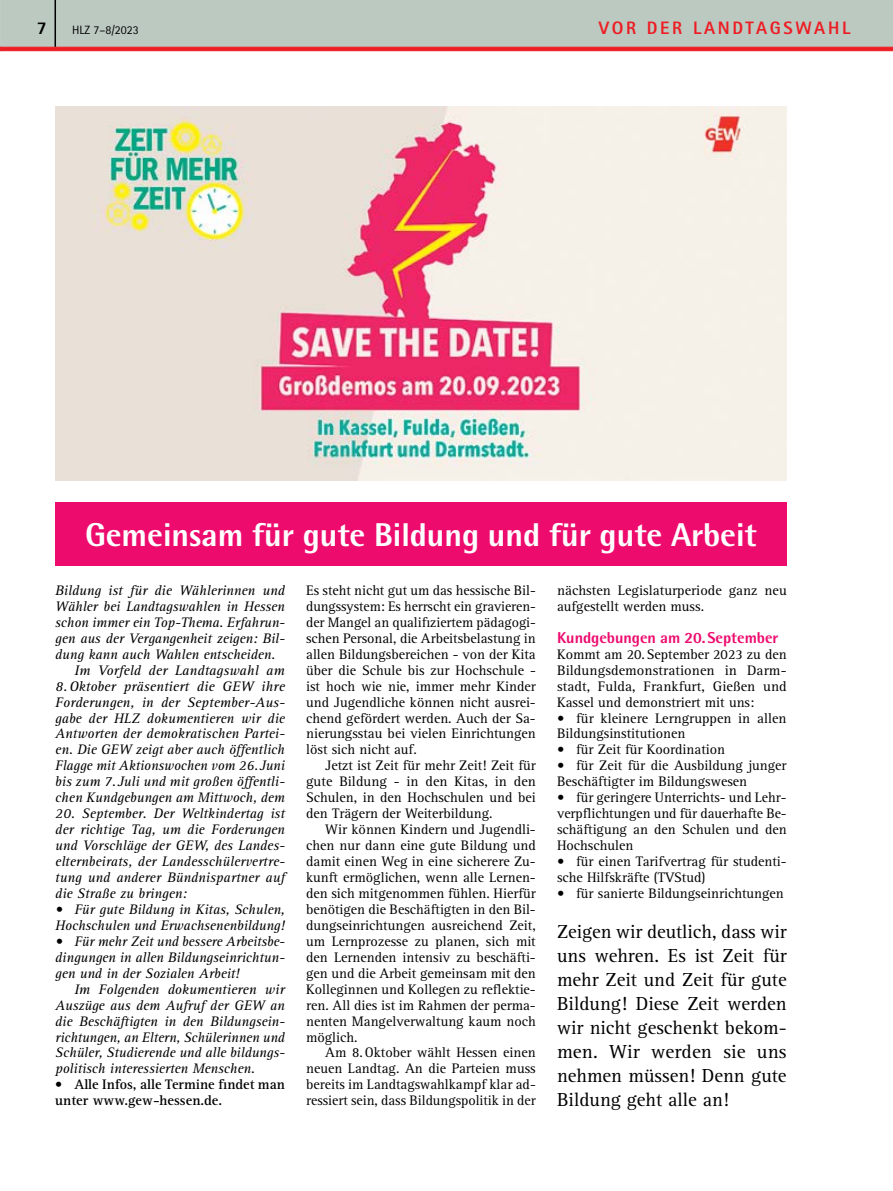
<style>
.page{position:relative;width:893px;height:1191px;background:#fff}
.page>*{position:absolute;margin:0;border:0;box-sizing:border-box;transform-origin:0 0}
.Zwischenüberschrift{font:800 33px "Rotis Semi Sans Std";letter-spacing:-.005em;color:#fff}
.Fließtext_ohne_Einzu{font:19.5px/24px "Rotis Serif Std";color:#000;text-align:justify}
.Kolumnentitel_rechts{font:800 18px "Rotis Sans Serif Std";letter-spacing:.15em;color:#ed1d24}
.t1{font:800 18px "Rotis Sans Serif Std";color:#000}
.Zwischenüberschrift-2{font:800 15.75px "Rotis Semi Sans Std";letter-spacing:-.005em;color:#ed0c6e}
.Fließtext{font:14.25px/15.9px "Rotis Serif Std";color:#000;text-align:justify}
.Fließtext-2{font:italic 14.25px/15.9px "Rotis Serif Std";letter-spacing:-.005em;color:#000;text-align:justify}
.Fließtext_ohne_Einzu-2{font:14.25px/15.9px "Rotis Serif Std";color:#000;text-align:justify}
.Fließtext_ohne_Einzu-3{font:italic 14.25px/15.9px "Rotis Serif Std";letter-spacing:-.005em;color:#000;text-align:justify}
.t2{font:700 14.25px/15.9px "Rotis Serif Std";color:#000}
.t3{font:12px "Rotis Sans Serif Std";color:#000}
</style>
<div class="page">
<svg style="left:0;top:0;width:893px;height:51px"></svg>
<hr style="left:55px;top:0;width:1px;height:47px;background:#000">
<div style="left:170px;top:17px;width:723px;height:17px;background:#bcc9c1"></div>
<div style="left:55px;top:502px;width:732px;height:64px;background:#ed0c6e"></div>
<img style="left:55px;top:106px;width:731px;height:374px">
<p class="t1" style="left:37px;top:16px;width:12px">7</p>
<p class="t3" style="left:72px;top:23px;width:68px">HLZ 7–8/2023</p>
<p class="Kolumnentitel_rechts" style="left:599px;top:16px;width:253px">VOR DER LANDTAGSWAHL</p>
<p class="Zwischenüberschrift" style="left:85px;top:513px;width:673px">Gemeinsam für gute Bildung und für gute Arbeit</p>
<p class="Fließtext_ohne_Einzu-3" style="left:55px;top:583px;width:231px">Bildung ist für die Wählerinnen und Wähler bei Landtagswahlen in Hessen schon immer ein Top-Thema. Erfahrun&shy;gen aus der Vergangenheit zeigen: Bil&shy;dung kann auch Wahlen entscheiden.</p>
<p class="Fließtext-2" style="left:55px;top:662px;width:231px;text-indent:19px">Im Vorfeld der Landtagswahl am 8.Oktober präsentiert die GEW ihre Forderungen, in der September-Aus&shy;gabe der HLZ dokumentieren wir die Antworten der demokratischen Partei&shy;en. Die GEW zeigt aber auch öffentlich Flagge mit Aktionswochen vom 26. Juni bis zum 7. Juli und mit großen öffentli&shy;chen Kundgebungen am Mittwoch, dem</p>
<p class="Fließtext-2" style="left:55px;top:806px;width:231px">20. September. Der Weltkindertag ist der richtige Tag, um die Forderungen und Vorschläge der GEW, des Landes&shy;elternbeirats, der Landesschülervertre&shy;tung und anderer Bündnispartner auf die Straße zu bringen:</p>
<p class="Fließtext-2" style="left:55px;top:901px;width:231px">• Für gute Bildung in Kitas, Schulen,<br>Hochschulen und Erwachsenenbildung!</p>
<p class="Fließtext-2" style="left:55px;top:933px;width:231px">• Für mehr Zeit und bessere Arbeitsbe&shy;dingungen in allen Bildungseinrichtun&shy;gen und in der Sozialen Arbeit!</p>
<p class="Fließtext-2" style="left:55px;top:981px;width:231px;text-indent:19px">Im Folgenden dokumentieren wir Auszüge aus dem Aufruf der GEW an die Beschäftigten in den Bildungsein&shy;richtungen, an Eltern, Schülerinnen und Schüler, Studierende und alle bildungs&shy;politisch interessierten Menschen.</p>
<p class="t2" style="left:55px;top:1077px;width:231px">• Alle Infos, alle Termine findet man unter www.gew-hessen.de.</p>
<p class="Fließtext_ohne_Einzu-2" style="left:306px;top:582px;width:231px">Es steht nicht gut um das hessische Bil&shy;dungssystem: Es herrscht ein gravieren&shy;der Mangel an qualifiziertem pädagogi&shy;schen Personal, die Arbeitsbelastung in allen Bildungsbereichen - von der Kita über die Schule bis zur Hochschule - ist hoch wie nie, immer mehr Kinder und Jugendliche können nicht ausrei&shy;chend gefördert werden. Auch der Sa&shy;nierungsstau bei vielen Einrichtungen löst sich nicht auf.</p>
<p class="Fließtext" style="left:306px;top:758px;width:231px;text-indent:19px">Jetzt ist Zeit für mehr Zeit! Zeit für gute Bildung - in den Kitas, in den Schulen, in den Hochschulen und bei den Trägern der Weiterbildung.</p>
<p class="Fließtext" style="left:306px;top:822px;width:231px;text-indent:19px">Wir können Kindern und Jugendli&shy;chen nur dann eine gute Bildung und damit einen Weg in eine sicherere Zu&shy;kunft ermöglichen, wenn alle Lernen&shy;den sich mitgenommen fühlen. Hierfür benötigen die Beschäftigten in den Bil&shy;dungseinrichtungen ausreichend Zeit, um Lernprozesse zu planen, sich mit den Lernenden intensiv zu beschäfti&shy;gen und die Arbeit gemeinsam mit den Kolleginnen und Kollegen zu reflektie&shy;ren. All dies ist im Rahmen der perma&shy;nenten Mangelverwaltung kaum noch möglich.</p>
<p class="Fließtext" style="left:306px;top:1045px;width:231px;text-indent:19px">Am 8.Oktober wählt Hessen einen neuen Landtag. An die Parteien muss bereits im Landtagswahlkampf klar ad&shy;ressiert sein, dass Bildungspolitik in der</p>
<p class="Fließtext" style="left:557px;top:582px;width:231px">nächsten Legislaturperiode ganz neu aufgestellt werden muss.</p>
<p class="Zwischenüberschrift-2" style="left:557px;top:627px;width:223px">Kundgebungen am 20.September</p>
<p class="Fließtext_ohne_Einzu-2" style="left:557px;top:646px;width:231px">Kommt am 20.September 2023 zu den Bildungsdemonstrationen in Darm&shy;stadt, Fulda, Frankfurt, Gießen und Kassel und demonstriert mit uns:</p>
<p class="Fließtext" style="left:557px;top:710px;width:231px">• für kleinere Lerngruppen in allen<br>Bildungsinstitutionen</p>
<p class="Fließtext" style="left:557px;top:742px;width:170px">• für Zeit für Koordination</p>
<p class="Fließtext" style="left:557px;top:758px;width:231px">• für Zeit für die Ausbildung junger<br>Beschäftigter im Bildungswesen</p>
<p class="Fließtext" style="left:557px;top:790px;width:231px">• für geringere Unterrichts- und Lehr&shy;verpflichtungen und für dauerhafte Be&shy;schäftigung an den Schulen und den Hochschulen</p>
<p class="Fließtext" style="left:557px;top:854px;width:231px">• für einen Tarifvertrag für studenti&shy;sche Hilfskräfte (TVStud)</p>
<p class="Fließtext" style="left:557px;top:885px;width:228px">• für sanierte Bildungseinrichtungen</p>
<p class="Fließtext_ohne_Einzu" style="left:557px;top:920px;width:231px">Zeigen wir deutlich, dass wir uns wehren. Es ist Zeit für mehr Zeit und Zeit für gute Bildung! Diese Zeit werden wir nicht geschenkt bekom&shy;men. Wir werden sie uns nehmen müssen! Denn gute Bildung geht alle an!</p>
</div>
